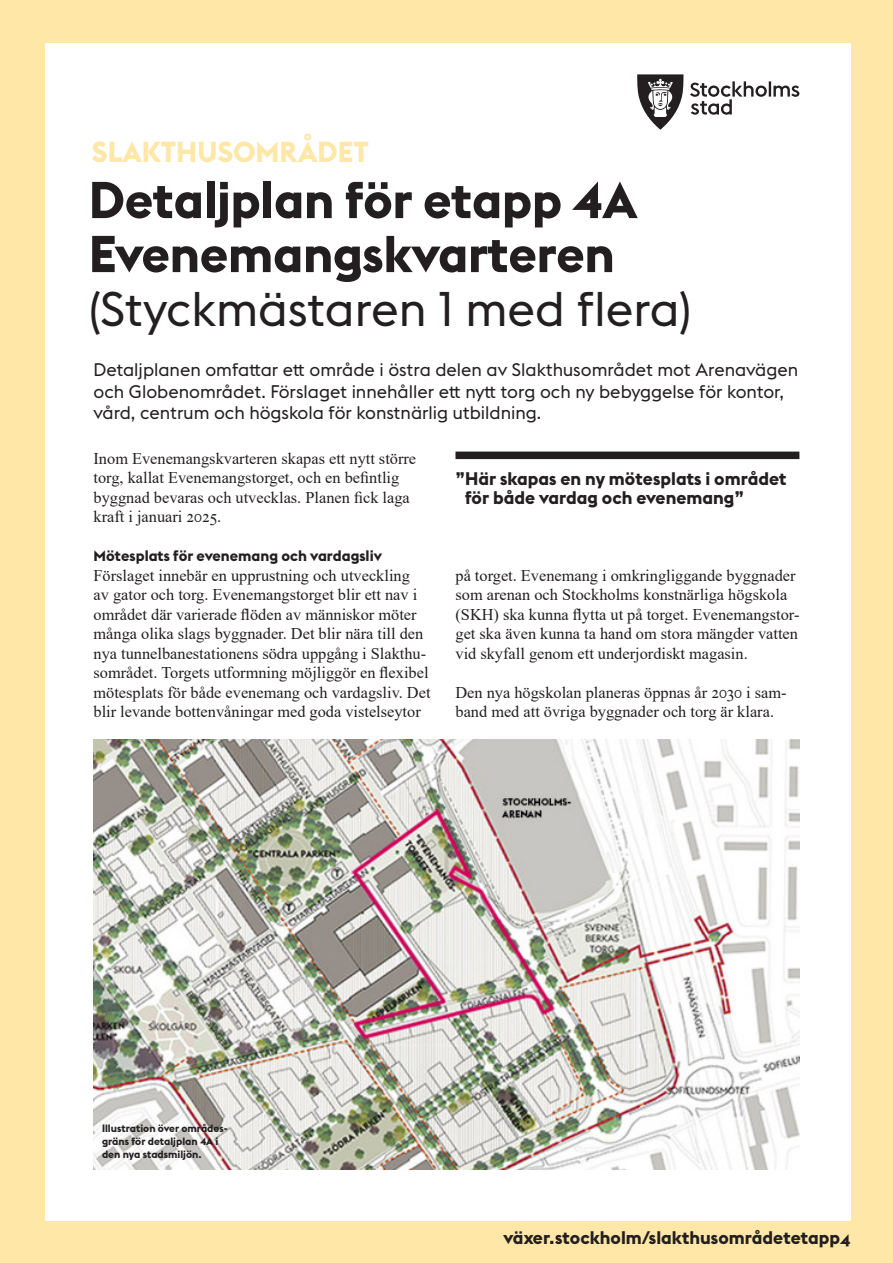
<style>
.page{position:relative;width:893px;height:1263px;background:#ffe7a7}
.page>*{position:absolute;margin:0;border:0;box-sizing:border-box;transform-origin:0 0}
.huvudrubrik_fet{font:700 51px/54px "Stockholm Type";letter-spacing:-.005em;color:#231f20}
.huvudrubrik_mager{font:48px "Stockholm Type";color:#231f20}
.överskrift{font:700 28.5px "Stockholm Type";color:#ffe7a7}
.Ingress{font:18px/21.6px "Stockholm Type";color:#231f20}
.citat{font:700 18px/19.5px "Stockholm Type";color:#231f20}
.bröd{font:16.35px/19.5px "Times New Roman";color:#231f20}
.Mellanrubrik_1{font:700 15px "Stockholm Type";color:#231f20}
.Bildtext{font:700 10.5px/12.6px "Stockholm Type";color:#231f20}
</style>
<div class="page">
<div style="left:45px;top:43px;width:805px;height:1177px;background:#fff"></div>
<svg style="left:637px;top:74px;width:162px;height:56px"></svg>
<img style="left:94px;top:740px;width:705px;height:429px">
<div style="left:455px;top:452px;width:344px;height:7px;background:#231f20"></div>
<h1 class="överskrift" style="left:92px;top:132px;width:278px">SLAKTHUSOMRÅDET</h1>
<h1 class="huvudrubrik_fet" style="left:89px;top:171px;width:550px">Detaljplan för etapp 4A<br>Evenemangskvarteren</h1>
<h1 class="huvudrubrik_mager" style="left:89px;top:276px;width:604px">(Styckmästaren 1 med flera)</h1>
<p class="Ingress" style="left:94px;top:358px;width:706px">Detaljplanen omfattar ett område i östra delen av Slakthusområdet mot Arenavägen och Globenområdet. Förslaget innehåller ett nytt torg och ny bebyggelse för kontor, vård, centrum och högskola för konstnärlig utbildning.</p>
<p class="bröd" style="left:94px;top:448px;width:324px">Inom Evenemangskvarteren skapas ett nytt större torg, kallat Evenemangstorget, och en befintlig byggnad bevaras och utvecklas. Planen fick laga kraft i januari 2025.</p>
<h2 class="Mellanrubrik_1" style="left:94px;top:545px;width:290px">Mötesplats för evenemang och vardagsliv</h2>
<p class="bröd" style="left:94px;top:565px;width:338px">Förslaget innebär en upprustning och utveckling<br>av gator och torg. Evenemangstorget blir ett nav i området där varierade flöden av människor möter många olika slags byggnader. Det blir nära till den nya tunnelbanestationens södra uppgång i Slakthu&shy;sområdet. Torgets utformning möjliggör en flexibel mötesplats för både evenemang och vardagsliv. Det blir levande bottenvåningar med goda vistelseytor</p>
<p class="bröd" style="left:455px;top:565px;width:345px">på torget. Evenemang i omkringliggande byggnader som arenan och Stockholms konstnärliga högskola (SKH) ska kunna flytta ut på torget. Evenemangstor&shy;get ska även kunna ta hand om stora mängder vatten vid skyfall genom ett underjordiskt magasin.</p>
<p class="citat" style="left:465px;top:468px;width:323px;text-indent:-10px">”Här skapas en ny mötesplats i området för både vardag och evenemang”</p>
<p class="bröd" style="left:455px;top:682px;width:332px">Den nya högskolan planeras öppnas år 2030 i sam&shy;band med att övriga byggnader och torg är klara.</p>
<p class="Bildtext" style="left:102px;top:1122px;width:127px">Illustration över områdes&shy;gräns för detaljplan 4A i den nya stadsmiljön.</p>
<p class="citat" style="left:504px;top:1227px;width:348px">växer.stockholm/slakthusområdetetapp4</p>
</div>
